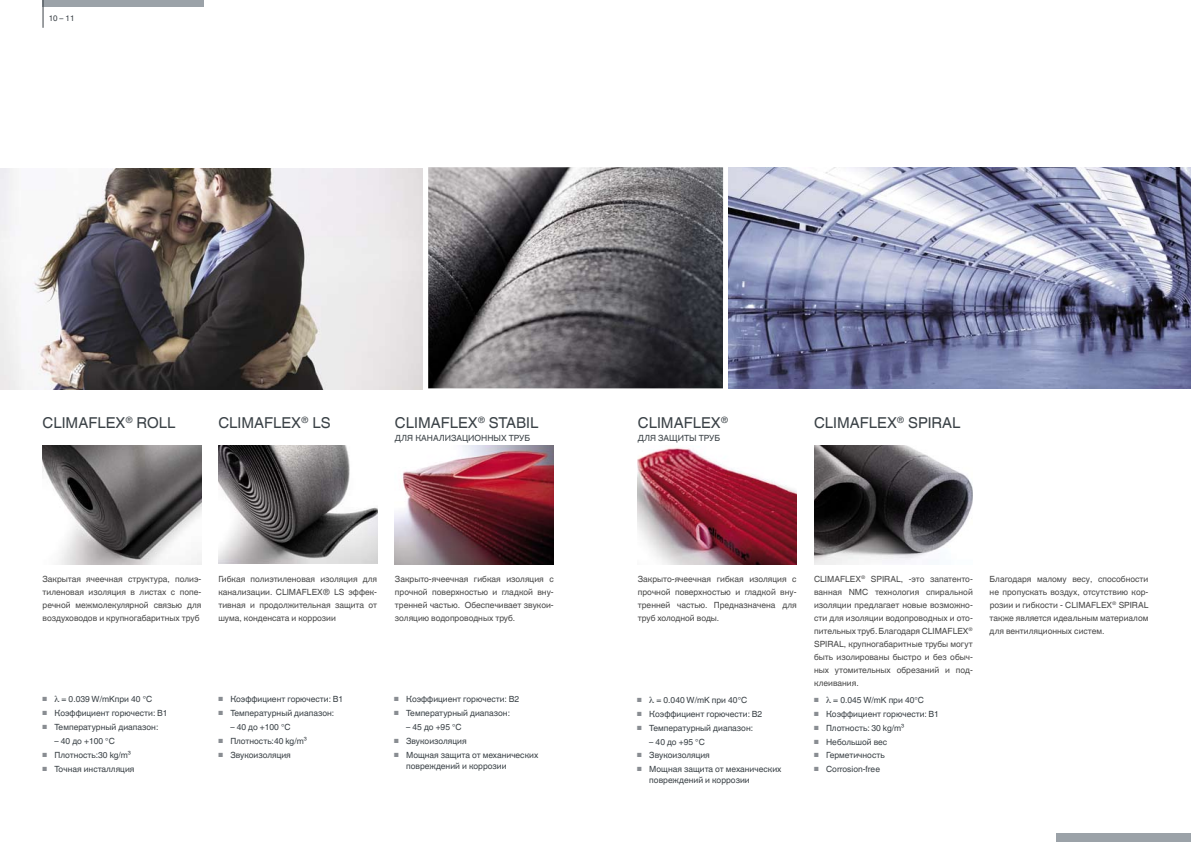
<style>
.page{position:relative;width:1191px;height:842px;background:#fff}
.page>*{position:absolute;margin:0;border:0;box-sizing:border-box;transform-origin:0 0}
.t1{font:15px "Helvetica Linotype";color:#3a4146}
.t2{font:8.5px/13px "Helvetica Linotype";color:#484848;text-align:justify}
.t3{font:8.5px/11px "Helvetica Linotype";color:#3a4146}
.t4{font:8px "Helvetica Linotype";color:#3a4146}
.s1{color:#898d92}
</style>
<div class="page">
<div style="left:43px;top:0;width:161px;height:7px;background:#9ba2a8"></div>
<svg style="left:43px;top:0;width:1px;height:28px"></svg>
<div style="left:1056px;top:833px;width:135px;height:9px;background:#9ba2a8"></div>
<img style="left:43px;top:445px;width:158px;height:119px">
<img style="left:218px;top:445px;width:159px;height:119px">
<img style="left:395px;top:445px;width:159px;height:119px">
<img style="left:428px;top:167px;width:295px;height:221px">
<img style="left:729px;top:167px;width:462px;height:221px">
<img style="left:0;top:168px;width:422px;height:221px">
<img style="left:638px;top:447px;width:158px;height:117px">
<img style="left:814px;top:445px;width:159px;height:119px">
<p class="t4" style="left:49px;top:13px;width:27px">10 – 11</p>
<h1 class="t1" style="left:43px;top:416px;width:134px">CLIMAFLEX<sup>®</sup> roLL</h1>
<h1 class="t1" style="left:218px;top:416px;width:114px">CLIMAFLEX<sup>®</sup> LS</h1>
<h1 class="t1" style="left:395px;top:416px;width:145px">CLIMAFLEX<sup>®</sup> STABIL</h1>
<p class="t3" style="left:395px;top:432px;width:137px">ДЛЯ КАНАЛИЗАЦИОННЫХ ТРУБ</p>
<p class="t2" style="left:43px;top:573px;width:160px">Закрытая ячеечная структура, полиэ&shy;тиленовая изоляция в листах с попе&shy;речной межмолекулярной связью для воздуховодов и крупногабаритных труб</p>
<p class="t2" style="left:218px;top:573px;width:160px">Гибкая полиэтиленовая изоляция для канализации. CLIMAFLEX® LS эффек&shy;тивная и продолжительная защита от шума, конденсата и коррозии</p>
<p class="t2" style="left:395px;top:573px;width:160px">Закрыто-ячеечная гибкая изоляция с прочной поверхностью и гладкой вну&shy;тренней частью. Обеспечивает звукои&shy;золяцию водопроводных труб.</p>
<p class="t3" style="left:43px;top:694px;width:111px"><span class="s1">■</span> = 0.039 W/mKпри 40 °C</p>
<p class="t3" style="left:43px;top:708px;width:126px"><span class="s1">■</span> Коэффициент горючести: B1</p>
<p class="t3" style="left:43px;top:722px;width:117px"><span class="s1">■</span> Температурный диапазон:</p>
<p class="t3" style="left:55px;top:735px;width:62px">– 40 до +100 °C</p>
<p class="t3" style="left:43px;top:749px;width:90px"><span class="s1">■</span> Плотность:30 kg/m³</p>
<p class="t3" style="left:43px;top:763px;width:93px"><span class="s1">■</span> Точная инсталляция</p>
<p class="t3" style="left:218px;top:694px;width:126px"><span class="s1">■</span> Коэффициент горючести: B1</p>
<p class="t3" style="left:218px;top:708px;width:117px"><span class="s1">■</span> Температурный диапазон:</p>
<p class="t3" style="left:230px;top:721px;width:62px">– 40 до +100 °C</p>
<p class="t3" style="left:218px;top:735px;width:90px"><span class="s1">■</span> Плотность:40 kg/m³</p>
<p class="t3" style="left:218px;top:749px;width:74px"><span class="s1">■</span> Звукоизоляция</p>
<p class="t3" style="left:394px;top:694px;width:126px"><span class="s1">■</span> Коэффициент горючести: B2</p>
<p class="t3" style="left:394px;top:708px;width:117px"><span class="s1">■</span> Температурный диапазон:</p>
<p class="t3" style="left:406px;top:721px;width:57px">– 45 до +95 °C</p>
<p class="t3" style="left:394px;top:735px;width:74px"><span class="s1">■</span> Звукоизоляция</p>
<p class="t3" style="left:406px;top:749px;width:134px;text-indent:-12px"><span class="s1">■</span> Мощная защита от механических повреждений и коррозии</p>
<h1 class="t1" style="left:638px;top:416px;width:92px">CLIMAFLEX<sup>®</sup></h1>
<p class="t3" style="left:638px;top:432px;width:84px">ДЛЯ ЗАЩИТЫ ТРУБ</p>
<h1 class="t1" style="left:814px;top:416px;width:148px">CLIMAFLEX<sup>®</sup> SpIrAL</h1>
<p class="t2" style="left:638px;top:573px;width:160px">Закрыто-ячеечная гибкая изоляция с прочной поверхностью и гладкой вну&shy;тренней частью. Предназначена для труб холодной воды.</p>
<p class="t3" style="left:637px;top:694px;width:111px"><span class="s1">■</span> = 0.040 W/mK при 40°C</p>
<p class="t3" style="left:637px;top:708px;width:126px"><span class="s1">■</span> Коэффициент горючести: B2</p>
<p class="t3" style="left:637px;top:722px;width:117px"><span class="s1">■</span> Температурный диапазон:</p>
<p class="t3" style="left:649px;top:736px;width:57px">– 40 до +95 °C</p>
<p class="t3" style="left:637px;top:750px;width:74px"><span class="s1">■</span> Звукоизоляция</p>
<p class="t3" style="left:649px;top:764px;width:134px;text-indent:-12px"><span class="s1">■</span> Мощная защита от механических повреждений и коррозии</p>
<p class="t2" style="left:814px;top:573px;width:160px">CLIMAFLEX<sup>®</sup> SPIRAL, -это запатенто&shy;ванная NMC технология спиральной изоляции предлагает новые возможно&shy;сти для изоляции водопроводных и ото&shy;пительных труб. Благодаря CLIMAFLEX<sup>® </sup>SPIRAL, крупногабаритные трубы могут быть изолированы быстро и без обыч&shy;ных утомительных обрезаний и под&shy;клеивания.</p>
<p class="t2" style="left:989px;top:573px;width:160px">Благодаря малому весу, способности не пропускать воздух, отсутствию кор&shy;розии и гибкости - CLIMAFLEX<sup>®</sup> SpIrAL также является идеальным материалом для вентиляционных систем.</p>
<p class="t3" style="left:814px;top:694px;width:111px"><span class="s1">■</span> = 0.045 W/mK при 40°C</p>
<p class="t3" style="left:814px;top:708px;width:126px"><span class="s1">■</span> Коэффициент горючести: B1</p>
<p class="t3" style="left:814px;top:722px;width:92px"><span class="s1">■</span> Плотность: 30 kg/m³</p>
<p class="t3" style="left:814px;top:736px;width:75px"><span class="s1">■</span> Небольшой вес</p>
<p class="t3" style="left:814px;top:750px;width:72px"><span class="s1">■</span> Герметичность</p>
<p class="t3" style="left:814px;top:764px;width:67px"><span class="s1">■</span> Corrosion-free</p>
</div>
